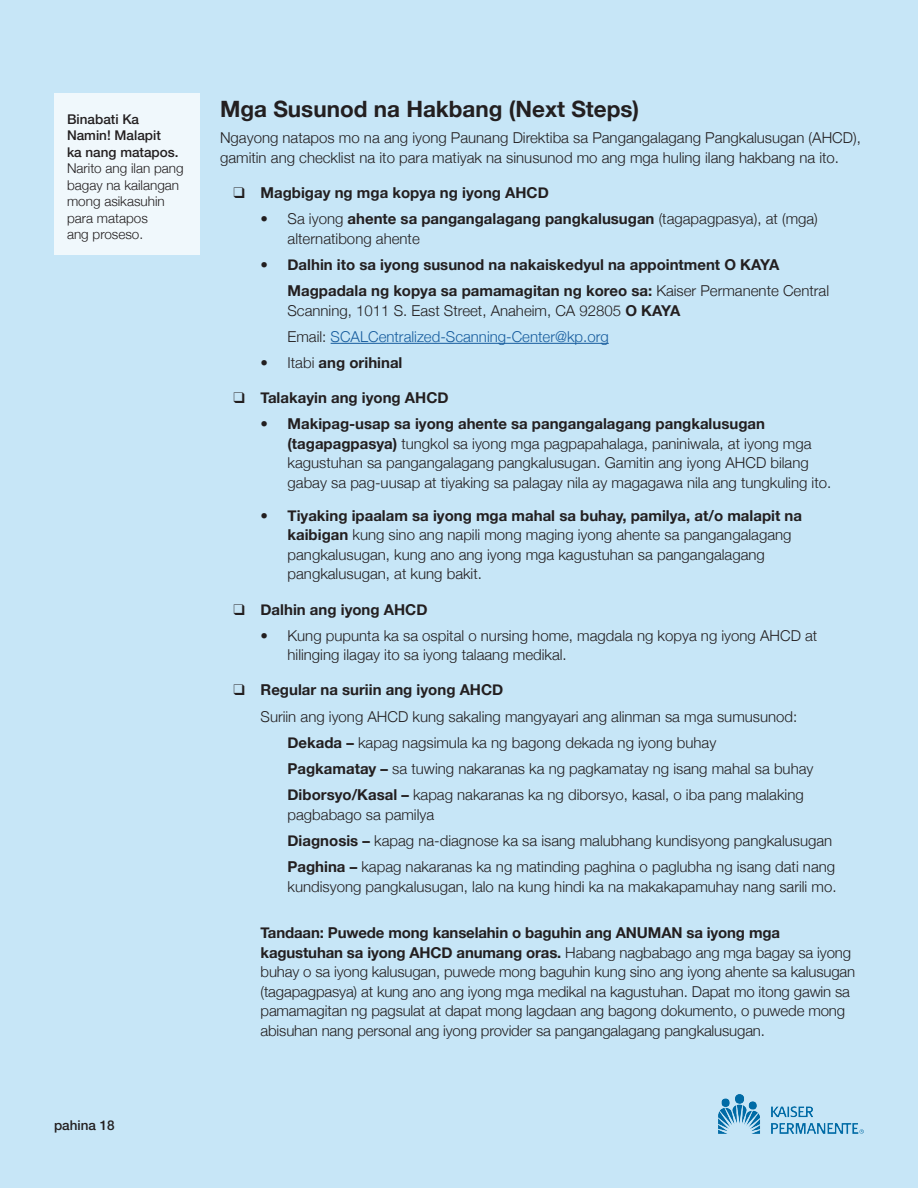
<style>
.page{position:relative;width:918px;height:1188px;background:#c7e6f7}
.page>*{position:absolute;margin:0;border:0;box-sizing:border-box;transform-origin:0 0}
.t1{font:700 22.5px "Helvetica Neue";color:#231f20}
.t2{font:300 15px/19.5px "Helvetica Neue";color:#231f20}
.t3{font:700 15px "Helvetica Neue";color:#231f20}
.t4{font:300 15px "Helvetica Neue";color:#175d9e}
.t5{font:300 13.5px/16.5px "Helvetica Neue";color:#231f20}
.t6{font:500 13.5px "Helvetica Neue";color:#231f20}
.s1{font-weight:500}
.s2{font-weight:700}
.s3{font-weight:300}
.s4{color:#231f20}
</style>
<div class="page">
<div style="left:54px;top:94px;width:146px;height:161px;background:#f0f8fc"></div>
<img style="left:718px;top:1095px;width:146px;height:39px">
<hr style="left:331px;top:343px;width:278px;height:1px;background:#175d9e">
<p class="t5" style="left:67px;top:110px;width:118px"><span class="s1">Binabati Ka<br>Namin! Malapit<br>ka nang matapos.<br></span>Narito ang ilan pang bagay na kailangan mong asikasuhin para matapos<br>ang proseso.</p>
<p class="t6" style="left:54px;top:1117px;width:62px">pahina 18</p>
<h2 class="t1" style="left:220px;top:91px;width:421px">Mga Susunod na Hakbang (Next Steps)</h2>
<p class="t2" style="left:220px;top:127px;width:642px">Ngayong natapos mo na ang iyong Paunang Direktiba sa Pangangalagang Pangkalusugan (AHCD), gamitin ang checklist na ito para matiyak na sinusunod mo ang mga huling ilang hakbang na ito.</p>
<p class="t3" style="left:234px;top:181px;width:317px">❑ Magbigay ng mga kopya ng iyong AHCD</p>
<p class="t2" style="left:288px;top:208px;width:532px;text-indent:-27px">• Sa iyong <span class="s2">ahente sa pangangalagang pangkalusugan</span> (tagapagpasya), at (mga) alternatibong ahente</p>
<p class="t3" style="left:261px;top:253px;width:520px"><span class="s3">•</span> Dalhin ito sa iyong susunod na nakaiskedyul na appointment O KAYA</p>
<p class="t2" style="left:288px;top:280px;width:543px"><span class="s2">Magpadala ng kopya sa pamamagitan ng koreo sa:</span> Kaiser Permanente Central<br>Scanning, 1011 S. East Street, Anaheim, CA 92805 <span class="s2">O KAYA</span></p>
<p class="t4" style="left:288px;top:324px;width:323px"><span class="s4">Email:</span> SCALCentralized-Scanning-Center@kp.org</p>
<p class="t3" style="left:261px;top:351px;width:143px"><span class="s3">• Itabi</span> ang orihinal</p>
<p class="t3" style="left:234px;top:386px;width:217px">❑ Talakayin ang iyong AHCD</p>
<p class="t2" style="left:288px;top:413px;width:545px;text-indent:-27px">• <span class="s2">Makipag-usap sa iyong ahente sa pangangalagang pangkalusugan (tagapagpasya)</span> tungkol sa iyong mga pagpapahalaga, paniniwala, at iyong mga kagustuhan sa pangangalagang pangkalusugan. Gamitin ang iyong AHCD bilang gabay sa pag-uusap at tiyaking sa palagay nila ay magagawa nila ang tungkuling ito.</p>
<p class="t2" style="left:288px;top:505px;width:516px;text-indent:-27px">• <span class="s2">Tiyaking ipaalam sa iyong mga mahal sa buhay, pamilya, at/o malapit na kaibigan</span> kung sino ang napili mong maging iyong ahente sa pangangalagang pangkalusugan, kung ano ang iyong mga kagustuhan sa pangangalagang pangkalusugan, at kung bakit.</p>
<p class="t3" style="left:234px;top:597px;width:195px">❑ Dalhin ang iyong AHCD</p>
<p class="t2" style="left:288px;top:625px;width:531px;text-indent:-27px">• Kung pupunta ka sa ospital o nursing home, magdala ng kopya ng iyong AHCD at hilinging ilagay ito sa iyong talaang medikal.</p>
<p class="t3" style="left:234px;top:678px;width:271px">❑ Regular na suriin ang iyong AHCD</p>
<p class="t2" style="left:261px;top:705px;width:538px">Suriin ang iyong AHCD kung sakaling mangyayari ang alinman sa mga sumusunod:</p>
<p class="t2" style="left:288px;top:732px;width:430px"><span class="s2">Dekada –</span> kapag nagsimula ka ng bagong dekada ng iyong buhay</p>
<p class="t2" style="left:288px;top:758px;width:527px"><span class="s2">Pagkamatay –</span> sa tuwing nakaranas ka ng pagkamatay ng isang mahal sa buhay</p>
<p class="t2" style="left:288px;top:784px;width:518px"><span class="s2">Diborsyo/Kasal –</span> kapag nakaranas ka ng diborsyo, kasal, o iba pang malaking pagbabago sa pamilya</p>
<p class="t2" style="left:288px;top:830px;width:546px"><span class="s2">Diagnosis –</span> kapag na-diagnose ka sa isang malubhang kundisyong pangkalusugan</p>
<p class="t2" style="left:288px;top:856px;width:551px"><span class="s2">Paghina –</span> kapag nakaranas ka ng matinding paghina o paglubha ng isang dati nang kundisyong pangkalusugan, lalo na kung hindi ka na makakapamuhay nang sarili mo.</p>
<p class="t2" style="left:261px;top:922px;width:596px"><span class="s2">Tandaan: Puwede mong kanselahin o baguhin ang ANUMAN sa iyong mga kagustuhan sa iyong AHCD anumang oras.</span> Habang nagbabago ang mga bagay sa iyong buhay o sa iyong kalusugan, puwede mong baguhin kung sino ang iyong ahente sa kalusugan (tagapagpasya) at kung ano ang iyong mga medikal na kagustuhan. Dapat mo itong gawin sa pamamagitan ng pagsulat at dapat mong lagdaan ang bagong dokumento, o puwede mong abisuhan nang personal ang iyong provider sa pangangalagang pangkalusugan.</p>
</div>
